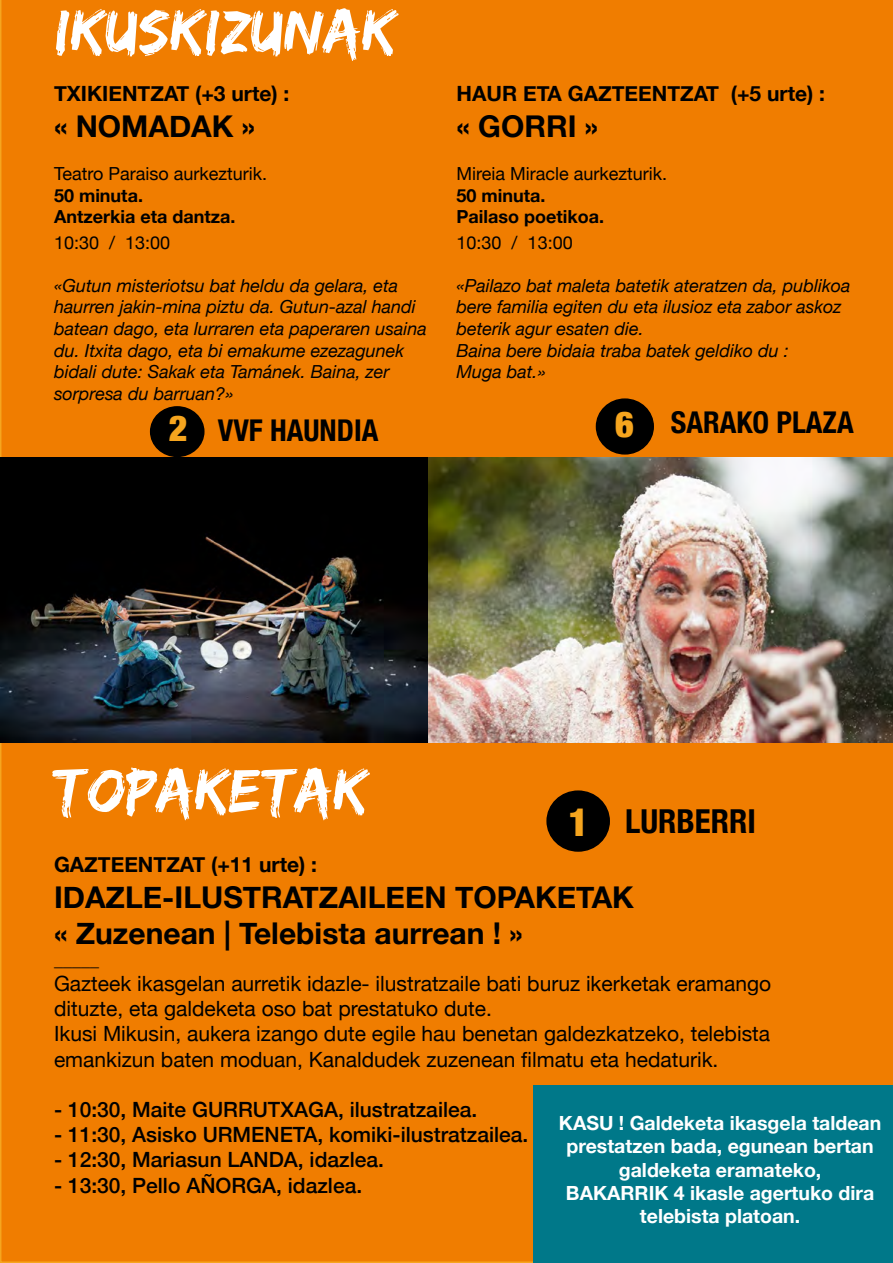
<style>
.page{position:relative;width:893px;height:1263px;background:#f07d00}
.page>*{position:absolute;margin:0;border:0;box-sizing:border-box;transform-origin:0 0}
.t1{font:54px "Edo";color:#fff}
.t2{font:700 condensed 33px "Helvetica Neue";color:#000}
.t3{font:700 30px/36px "Helvetica Neue";color:#000}
.t4{font:700 condensed 30px "Helvetica Neue";color:#000}
.t5{font:21px/25.2px "Helvetica Neue";color:#000}
.t6{font:500 21px "Helvetica Neue";color:#000}
.t7{font:700 21px "Helvetica Neue";color:#000}
.t8{font:700 19.5px/23.4px "Helvetica Neue";color:#fff;text-align:center}
.t9{font:italic 18px/21.6px "Helvetica Neue";color:#000}
.t10{font:18px "Helvetica Neue";color:#000}
.t11{font:700 18px/21.6px "Helvetica Neue";color:#000}
.s1{font-weight:900;font-size:36px;color:#f6a51e}
.s2{font-weight:900;font-size:39px;color:#f6a51e}
</style>
<div class="page">
<div style="left:151px;top:407px;width:53px;height:49px;background:#000;border-radius:50%"></div>
<div style="left:150px;top:406px;width:55px;height:51px;border:2px solid #000;border-radius:50%"></div>
<div style="left:596px;top:399px;width:57px;height:55px;background:#000;border-radius:50%"></div>
<div style="left:596px;top:398px;width:58px;height:57px;border:2px solid #000;border-radius:50%"></div>
<img style="left:0;top:457px;width:893px;height:285px">
<div style="left:547px;top:791px;width:62px;height:60px;background:#000;border-radius:50%"></div>
<div style="left:546px;top:790px;width:64px;height:62px;border:2px solid #000;border-radius:50%"></div>
<div style="left:533px;top:1086px;width:360px;height:177px;background:#007889"></div>
<h1 class="t1" style="left:54px;top:6px;width:343px">IKUSKIZUNAK</h1>
<p class="t7" style="left:54px;top:77px;width:237px">TXIKIENTZAT (+3 urte) :</p>
<h3 class="t3" style="left:54px;top:109px;width:203px">« NOMADAK »</h3>
<p class="t10" style="left:54px;top:161px;width:214px">Teatro Paraiso aurkezturik.</p>
<p class="t11" style="left:54px;top:185px;width:183px">50 minuta.<br>Antzerkia eta dantza.</p>
<p class="t10" style="left:54px;top:229px;width:118px">10:30 / 13:00</p>
<p class="t9" style="left:54px;top:276px;width:374px">«Gutun misteriotsu bat heldu da gelara, eta haurren jakin-mina piztu da. Gutun-azal handi batean dago, eta lurraren eta paperaren usaina du. Itxita dago, eta bi emakume ezezagunek bidali dute: Sakak eta Tamánek. Baina, zer sorpresa du barruan?»</p>
<h3 class="t4" style="left:169px;top:406px;width:211px"><span class="s1">2</span> VVF HAUNDIA</h3>
<p class="t7" style="left:457px;top:77px;width:370px">HAUR ETA GAZTEENTZAT (+5 urte) :</p>
<h3 class="t3" style="left:457px;top:109px;width:143px">« GORRI »</h3>
<p class="t10" style="left:457px;top:161px;width:212px">Mireia Miracle aurkezturik.</p>
<p class="t11" style="left:457px;top:185px;width:149px">50 minuta.<br>Pailaso poetikoa.</p>
<p class="t10" style="left:457px;top:229px;width:118px">10:30 / 13:00</p>
<p class="t9" style="left:457px;top:276px;width:395px">«Pailazo bat maleta batetik ateratzen da, publikoa bere familia egiten du eta ilusioz eta zabor askoz beterik agur esaten die.<br>Baina bere bidaia traba batek geldiko du :<br>Muga bat.»</p>
<h3 class="t4" style="left:615px;top:397px;width:240px"><span class="s1">6</span> SARAKO PLAZA</h3>
<h1 class="t1" style="left:51px;top:765px;width:318px">TOPAKETAK</h1>
<p class="t7" style="left:54px;top:848px;width:265px">GAZTEENTZAT (+11 urte) :</p>
<h3 class="t3" style="left:54px;top:880px;width:581px">IDAZLE-ILUSTRATZAILEEN TOPAKETAK « Zuzenean | Telebista aurrean ! »</h3>
<p class="t10" style="left:54px;top:946px;width:46px">_____</p>
<p class="t5" style="left:54px;top:972px;width:719px">Gazteek ikasgelan aurretik idazle- ilustratzaile bati buruz ikerketak eramango dituzte, eta galdeketa oso bat prestatuko dute.<br>Ikusi Mikusin, aukera izango dute egile hau benetan galdezkatzeko, telebista emankizun baten moduan, Kanaldudek zuzenean filmatu eta hedaturik.</p>
<p class="t6" style="left:54px;top:1093px;width:425px">- 10:30, Maite GURRUTXAGA, ilustratzailea.</p>
<p class="t6" style="left:54px;top:1118px;width:476px">- 11:30, Asisko URMENETA, komiki-ilustratzailea.</p>
<p class="t6" style="left:54px;top:1143px;width:331px">- 12:30, Mariasun LANDA, idazlea.</p>
<p class="t6" style="left:54px;top:1168px;width:310px">- 13:30, Pello AÑORGA, idazlea.</p>
<h2 class="t2" style="left:568px;top:793px;width:189px"><span class="s2">1</span> LURBERRI</h2>
<p class="t8" style="left:559px;top:1112px;width:324px">KASU ! Galdeketa ikasgela taldean prestatzen bada, egunean bertan galdeketa eramateko,<br>BAKARRIK 4 ikasle agertuko dira telebista platoan.</p>
</div>
